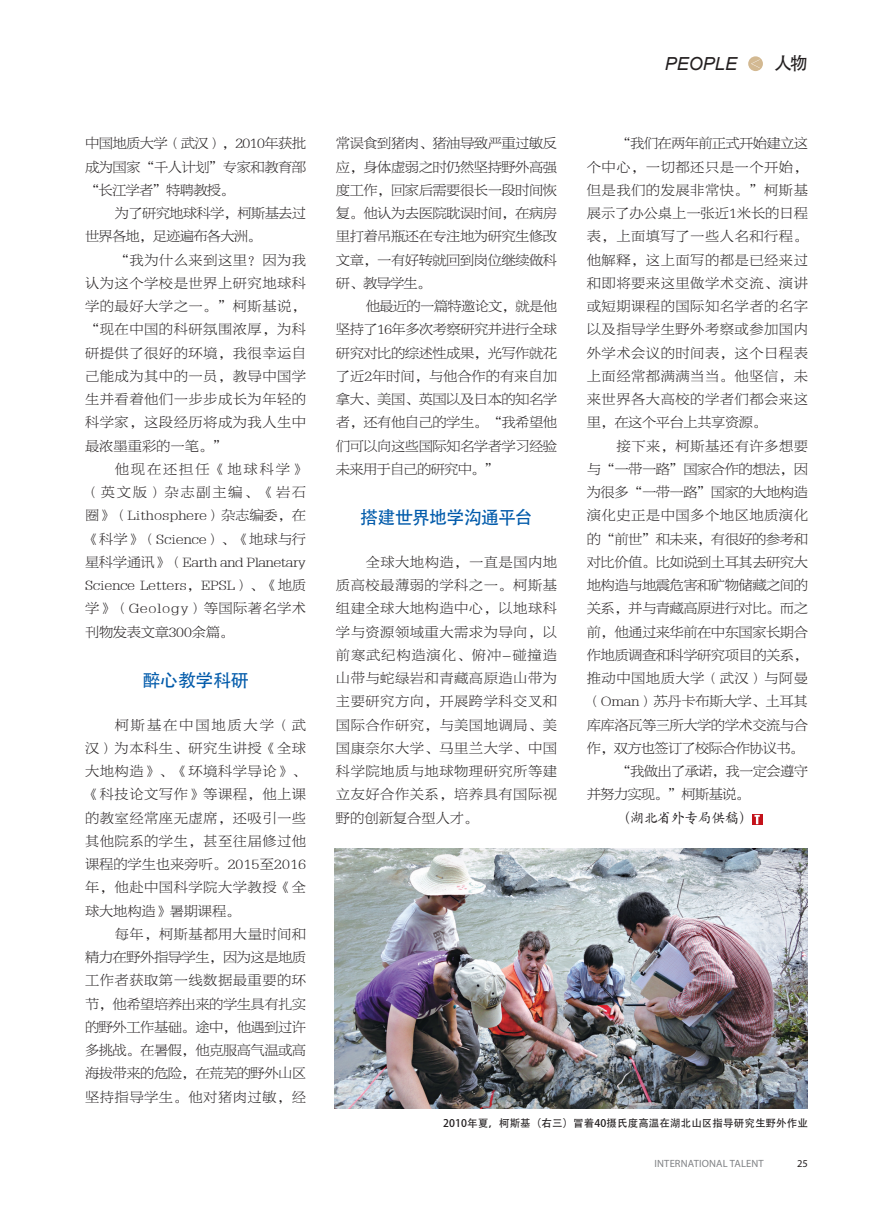
<style>
.page{position:relative;width:893px;height:1212px;background:#fff}
.page>*{position:absolute;margin:0;border:0;box-sizing:border-box;transform-origin:0 0}
.正文{font:18px "Adobe Heiti Std";letter-spacing:-.03em;color:#015aaa}
.t1{font:italic 18px "Arial";color:#231f20}
.t2{font:18px "Adobe Heiti Std";color:#231f20}
.正文-2{font:14.25px/23.2px "FZBYSK GBK1 0";letter-spacing:-.025em;color:#231f20;text-align:justify}
.正文-3{font:14.25px/23.2px "FZBYSK GBK1 0";letter-spacing:-.045em;color:#231f20}
.正文-4{font:14.25px "H Yc 1 gj";letter-spacing:-.05em;color:#231f20}
.图片说明{font:10.5px "Adobe Heiti Std";letter-spacing:.01em;color:#231f20}
.t3{font:10.5px "Myriad Pro";letter-spacing:.01em;color:#808285}
.t4{font:10.5px "Myriad Pro";color:#231f20}
</style>
<div class="page">
<div style="left:748px;top:56px;width:15px;height:15px;background:#d3b992;border-radius:50%"></div>
<svg style="left:751px;top:59px;width:9px;height:9px"></svg>
<div style="left:752px;top:814px;width:10px;height:11px;background:#c4121a"></div>
<svg style="left:754px;top:815px;width:6px;height:9px"></svg>
<img style="left:334px;top:848px;width:474px;height:260px">
<p class="正文-2" style="left:85px;top:132px;width:223px">中国地质大学（武汉），2010年获批成为国家“千人计划”专家和教育部“长江学者”特聘教授。</p>
<p class="正文-3" style="left:85px;top:202px;width:223px;text-indent:30px">为了研究地球科学，柯斯基去过世界各地，足迹遍布各大洲。</p>
<p class="正文-2" style="left:85px;top:248px;width:223px;text-indent:30px">“我为什么来到这里？因为我认为这个学校是世界上研究地球科学的最好大学之一。”柯斯基说，“现在中国的科研氛围浓厚，为科研提供了很好的环境，我很幸运自己能成为其中的一员，教导中国学生并看着他们一步步成长为年轻的科学家，这段经历将成为我人生中最浓墨重彩的一笔。”</p>
<p class="正文-2" style="left:85px;top:458px;width:223px;text-indent:30px">他现在还担任《地球科学》（英文版）杂志副主编、《岩石圈》（Lithosphere）杂志编委，在《科学》（Science）、《地球与行星科学通讯》（Earth and Planetary Science Letters，EPSL）、《地质学》（Geology）等国际著名学术刊物发表文章300余篇。</p>
<p class="正文" style="left:142px;top:669px;width:108px">醉心教学科研</p>
<p class="正文-2" style="left:85px;top:713px;width:223px;text-indent:30px">柯斯基在中国地质大学（武汉）为本科生、研究生讲授《全球大地构造》、《环境科学导论》、《科技论文写作》等课程，他上课的教室经常座无虚席，还吸引一些其他院系的学生，甚至往届修过他课程的学生也来旁听。2015至2016年，他赴中国科学院大学教授《全球大地构造》暑期课程。</p>
<p class="正文-2" style="left:85px;top:923px;width:223px;text-indent:30px">每年，柯斯基都用大量时间和精力在野外指导学生，因为这是地质工作者获取第一线数据最重要的环节，他希望培养出来的学生具有扎实的野外工作基础。途中，他遇到过许多挑战。在暑假，他克服高气温或高海拔带来的危险，在荒芜的野外山区坚持指导学生。他对猪肉过敏，经</p>
<p class="正文-2" style="left:336px;top:132px;width:223px">常误食到猪肉、猪油导致严重过敏反应，身体虚弱之时仍然坚持野外高强度工作，回家后需要很长一段时间恢复。他认为去医院耽误时间，在病房里打着吊瓶还在专注地为研究生修改文章，一有好转就回到岗位继续做科研、教导学生。</p>
<p class="正文-2" style="left:336px;top:295px;width:223px;text-indent:30px">他最近的一篇特邀论文，就是他坚持了16年多次考察研究并进行全球研究对比的综述性成果，光写作就花了近2年时间，与他合作的有来自加拿大、美国、英国以及日本的知名学者，还有他自己的学生。“我希望他们可以向这些国际知名学者学习经验未来用于自己的研究中。”</p>
<p class="正文" style="left:360px;top:506px;width:174px">搭建世界地学沟通平台</p>
<p class="正文-2" style="left:336px;top:551px;width:223px;text-indent:30px">全球大地构造，一直是国内地质高校最薄弱的学科之一。柯斯基组建全球大地构造中心，以地球科学与资源领域重大需求为导向，以前寒武纪构造演化、俯冲-碰撞造山带与蛇绿岩和青藏高原造山带为主要研究方向，开展跨学科交叉和国际合作研究，与美国地调局、美国康奈尔大学、马里兰大学、中国科学院地质与地球物理研究所等建立友好合作关系，培养具有国际视野的创新复合型人才。</p>
<p class="t1" style="left:665px;top:52px;width:74px">PEOPLE</p>
<p class="t2" style="left:774px;top:53px;width:35px">人物</p>
<p class="正文-2" style="left:587px;top:132px;width:223px;text-indent:30px">“我们在两年前正式开始建立这个中心，一切都还只是一个开始，但是我们的发展非常快。”柯斯基展示了办公桌上一张近1米长的日程表，上面填写了一些人名和行程。他解释，这上面写的都是已经来过和即将要来这里做学术交流、演讲或短期课程的国际知名学者的名字以及指导学生野外考察或参加国内外学术会议的时间表，这个日程表上面经常都满满当当。他坚信，未来世界各大高校的学者们都会来这里，在这个平台上共享资源。</p>
<p class="正文-2" style="left:587px;top:434px;width:223px;text-indent:30px">接下来，柯斯基还有许多想要与“一带一路”国家合作的想法，因为很多“一带一路”国家的大地构造演化史正是中国多个地区地质演化的“前世”和未来，有很好的参考和对比价值。比如说到土耳其去研究大地构造与地震危害和矿物储藏之间的关系，并与青藏高原进行对比。而之前，他通过来华前在中东国家长期合作地质调查和科学研究项目的关系，推动中国地质大学（武汉）与阿曼（Oman）苏丹卡布斯大学、土耳其库库洛瓦等三所大学的学术交流与合作，双方也签订了校际合作协议书。</p>
<p class="正文-3" style="left:587px;top:760px;width:223px;text-indent:30px">“我做出了承诺，我一定会遵守并努力实现。”柯斯基说。</p>
<p class="正文-4" style="left:617px;top:810px;width:138px">（湖北省外专局供稿）</p>
<p class="图片说明" style="left:443px;top:1116px;width:366px">2010年夏，柯斯基（右三）冒着40摄氏度高温在湖北山区指导研究生野外作业</p>
<p class="t3" style="left:654px;top:1157px;width:111px">INTERNATIONAL TALENT</p>
<p class="t4" style="left:797px;top:1157px;width:12px">25</p>
</div>
